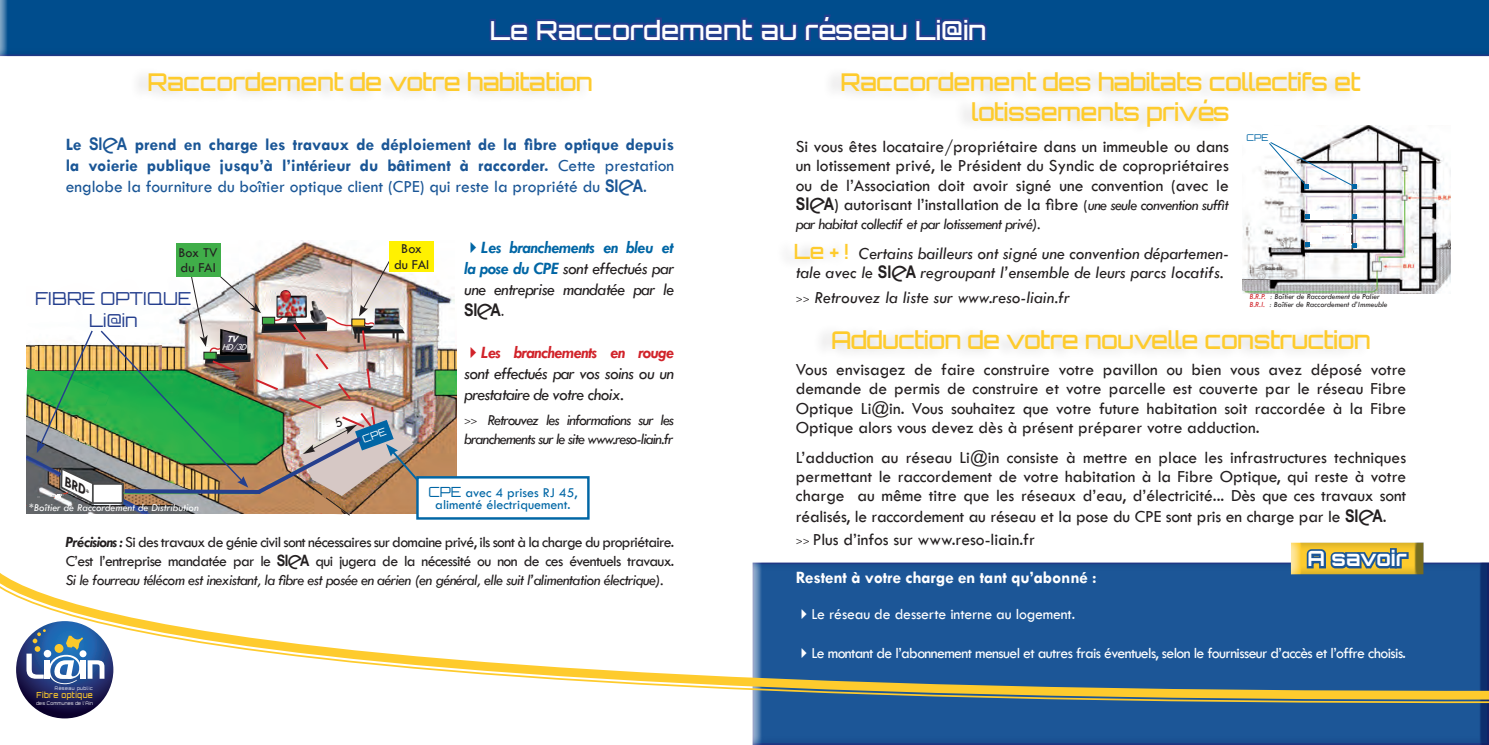
<style>
.page{position:relative;width:1489px;height:745px;background:#fff}
.page>*{position:absolute;margin:0;border:0;box-sizing:border-box;transform-origin:0 0}
.t1{font:500 26.25px "Orbitron";color:#fff}
.t2{font:500 24.5px "Orbitron";letter-spacing:-.02em;color:#fecb2d}
.t3{font:700 21px "Orbitron";color:#fff}
.t4{font:500 21px "Orbitron";color:#fecb2d}
.t5{font:300 18.03px "Orbitron";color:#253f8e}
.t6{font:17.5px/19.2px "Tw Cen";color:#231f20;text-align:justify}
.t7{font:italic 17.5px/21px "Tw Cen";color:#231f20;text-align:justify}
.t8{font:700 17.5px/21px "Tw Cen";color:#1a5696;text-align:justify}
.t9{font:700 17.5px "Tw Cen";letter-spacing:-.01em;color:#fff}
.t10{font:15.75px/19.2px "Tw Cen";letter-spacing:-.04em;color:#231f20;text-align:justify}
.t11{font:15.75px "Tw Cen";letter-spacing:-.04em;color:#fff}
.t12{font:italic 15.75px/19.2px "Tw Cen";letter-spacing:-.06em;color:#231f20}
.t13{font:italic 15.75px "Tw Cen";letter-spacing:-.04em;color:#231f20}
.t14{font:15.75px "Tw Cen";letter-spacing:-.01em;color:#fff}
.t15{font:14.17px/15.4px "Tw Cen";color:#231f20;text-align:center}
.t16{font:14px/12.2px "Tw Cen";color:#0166a5;text-align:center}
.t17{font:14px "Tw Cen";color:#231f20}
.t18{font:italic 700 14px "Tw Cen";color:#231f20}
.t19{font:italic 10.85px "Tw Cen";color:#fff}
.t20{font:italic 700 9.8px "Tw Cen";color:#fff}
.t21{font:italic 9.28px "Tw Cen";color:#fff}
.t22{font:300 9.28px "Orbitron";color:#0166a5}
.t23{font:500 8.4px "Orbitron";letter-spacing:.07em;color:#fdc92b;scale:.85 1}
.t24{font:italic 8.05px "Tw Cen";color:#231f20}
.t25{font:300 4.73px "Orbitron";letter-spacing:.07em;color:#fff;scale:.85 1}
.t26{font:300 4.73px "Orbitron";letter-spacing:.15em;color:#fff;scale:.85 1}
.s1{font-family:"SIEA";font-weight:400}
.s2{font-weight:400}
.s3{font-size:8.75px}
.s4{color:#0166a5}
.s5{font-weight:700;color:#0166a5}
.s6{font-family:"SIEA";font-style:normal}
.s7{color:#d1232a}
.s8{font-weight:700;color:#d1232a}
.s9{font-size:10.5px}
.s10{font-family:"Orbitron";font-weight:300}
.s11{font-weight:700;font-style:italic}
.s12{font-family:"SIEA"}
.s13{font-style:italic}
.s14{font-size:15.75px}
.s15{font-style:italic;font-size:15.75px}
.s16{font-style:italic;font-size:10.5px}
</style>
<div class="page">
<div style="left:742px;top:555px;width:20px;height:189px;background:#fff;opacity:.75"></div>
<div style="left:761px;top:555px;width:727px;height:189px;background:#1c5697"></div>
<div style="left:0;top:0;width:9px;height:57px;background:#fff;opacity:.75"></div>
<div style="left:7px;top:0;width:1481px;height:57px;background:#004d8d"></div>
<svg style="left:742px;top:555px;width:746px;height:2px"></svg>
<svg style="left:0;top:557px;width:1488px;height:148px"></svg>
<svg style="left:489px;top:14px;width:498px;height:28px"></svg>
<div style="left:130px;top:66px;width:461px;height:37px;background:#f8f8f8"></div>
<svg style="left:16px;top:620px;width:97px;height:98px;background:#232961"></svg>
<svg style="left:26px;top:628px;width:78px;height:55px"></svg>
<img style="left:220px;top:240px;width:236px;height:236px">
<div style="left:389px;top:241px;width:45px;height:30px;background:#fff101"></div>
<div style="left:176px;top:242px;width:44px;height:34px;background:#40ae49"></div>
<div style="left:416px;top:476px;width:173px;height:43px;border:2px solid #0166a5"></div>
<img style="left:1242px;top:125px;width:208px;height:168px">
<div style="left:1321px;top:226px;width:24px;height:8px;background:#fff"></div>
<div style="left:1309px;top:233px;width:12px;height:10px;background:#fff"></div>
<div style="left:1309px;top:211px;width:24px;height:9px;background:#fff"></div>
<div style="left:1343px;top:233px;width:8px;height:11px;background:#fff"></div>
<svg style="left:1304px;top:242px;width:5px;height:5px"></svg>
<svg style="left:1352px;top:214px;width:4px;height:4px"></svg>
<svg style="left:1304px;top:214px;width:5px;height:4px"></svg>
<svg style="left:1351px;top:234px;width:5px;height:13px"></svg>
<div style="left:1246px;top:134px;width:47px;height:14px;background:#fff"></div>
<div style="left:1258px;top:142px;width:26px;height:9px;background:#fff"></div>
<svg style="left:1268px;top:141px;width:88px;height:48px"></svg>
<div style="left:1289px;top:536px;width:12px;height:43px;background:#fff;opacity:.75"></div>
<div style="left:1299px;top:536px;width:134px;height:43px;background:#253f8e;opacity:.62"></div>
<div style="left:822px;top:65px;width:537px;height:72px;background:#fbfbfb"></div>
<div style="left:813px;top:323px;width:556px;height:37px;background:#f8f8f8"></div>
<img style="left:26px;top:258px;width:395px;height:258px">
<p class="t1" style="left:490px;top:14px;width:498px">Le Raccordement au réseau Li@in</p>
<p class="t2" style="left:147px;top:67px;width:447px">Raccordement de votre habitation</p>
<p class="t8" style="left:66px;top:133px;width:610px">Le <span class="s1">SIEA</span> prend en charge les travaux de déploiement de la fibre optique depuis la voierie publique jusqu’à l’intérieur du bâtiment à raccorder. <span class="s2">Cette prestation englobe la fourniture du boîtier optique client (CPE) qui reste la propriété du</span> <span class="s1">SIEA</span><span class="s2">.</span></p>
<p class="t17" style="left:179px;top:244px;width:41px">Box TV</p>
<p class="t15" style="left:180px;top:260px;width:37px">du FAI</p>
<p class="t5" style="left:35px;top:286px;width:158px">FIBRE OPTIQUE</p>
<p class="t5" style="left:89px;top:308px;width:50px">Li@in</p>
<p class="t20" style="left:227px;top:333px;width:16px">TV</p>
<p class="t21" style="left:222px;top:341px;width:30px">HD/3D</p>
<p class="t18" style="left:71px;top:473px;width:28px;rotate:25deg">BRD<span class="s3">*</span></p>
<p class="t19" style="left:29px;top:501px;width:171px">*Boîtier de Raccordement de Distribution</p>
<p class="t15" style="left:394px;top:241px;width:37px">Box du FAI</p>
<p class="t7" style="left:464px;top:237px;width:211px"><span class="s4">✔</span><span class="s5">Les branchements en bleu et la pose du CPE</span> sont effectués par une entreprise mandatée par le <span class="s6">SIEA.</span></p>
<p class="t7" style="left:464px;top:342px;width:211px"><span class="s7">✔</span><span class="s8">Les branchements en rouge </span>sont effectués par vos soins ou un prestataire de votre choix.</p>
<p class="t12" style="left:464px;top:409px;width:211px"><span class="s9">&gt;&gt;</span> Retrouvez les informations sur les branchements sur le site www.reso-liain.fr</p>
<p class="t16" style="left:428px;top:486px;width:151px"><span class="s10">CPE</span> avec 4 prises RJ 45, alimenté électriquement.</p>
<p class="t10" style="left:66px;top:531px;width:610px"><span class="s11">Précisions :</span> Si des travaux de génie civil sont nécessaires sur domaine privé, ils sont à la charge du propriétaire.<br>C’est l’entreprise mandatée par le <span class="s12">SIEA</span> qui jugera de la nécessité ou non de ces éventuels travaux.<br><span class="s13">Si le fourreau télécom est inexistant, la fibre est posée en aérien (en général, elle suit l’alimentation électrique).</span></p>
<p class="t26" style="left:55px;top:684px;width:46px">Réseau public</p>
<p class="t23" style="left:36px;top:689px;width:68px">Fibre optique</p>
<p class="t25" style="left:36px;top:700px;width:68px">des Communes de l'Ain</p>
<p class="t2" style="left:840px;top:67px;width:521px">Raccordement des habitats collectifs et</p>
<p class="t2" style="left:971px;top:96px;width:260px">lotissements privés</p>
<p class="t6" style="left:795px;top:137px;width:434px">Si vous êtes locataire/propriétaire dans un immeuble ou dans un lotissement privé, le Président du Syndic de copropriétaires ou de l’Association doit avoir signé une convention (avec le <span class="s12">SIEA</span>) autorisant l’installation de la fibre <span class="s14">(</span><span class="s15">une seule convention suffit</span></p>
<p class="t13" style="left:795px;top:214px;width:246px">par habitat collectif et par lotissement privé).</p>
<p class="t7" style="left:795px;top:243px;width:434px;line-height:19.2px;text-indent:63px">Certains bailleurs ont signé une convention départemen&shy;tale avec le <span class="s6">SIEA</span> regroupant l’ensemble de leurs parcs locatifs.</p>
<p class="t7" style="left:795px;top:286px;width:275px"><span class="s9">&gt;&gt;</span> Retrouvez la liste sur www.reso-liain.fr</p>
<p class="t4" style="left:794px;top:238px;width:56px">Le + !</p>
<p class="t22" style="left:1246px;top:132px;width:24px">CPE</p>
<p class="t24" style="left:1249px;top:292px;width:132px"><span class="s7">B.R.P.</span> : Boîtier de Raccordement de Palier</p>
<p class="t24" style="left:1249px;top:300px;width:139px"><span class="s7">B.R.I.</span> : Boîtier de Raccordement d’Immeuble</p>
<p class="t2" style="left:831px;top:324px;width:541px">Adduction de votre nouvelle construction</p>
<p class="t6" style="left:795px;top:359px;width:612px">Vous envisagez de faire construire votre pavillon ou bien vous avez déposé votre demande de permis de construire et votre parcelle est couverte par le réseau Fibre Optique Li@in. Vous souhaitez que votre future habitation soit raccordée à la Fibre Optique alors vous devez dès à présent préparer votre adduction.</p>
<p class="t6" style="left:795px;top:447px;width:612px">L’adduction au réseau Li@in consiste à mettre en place les infrastructures techniques permettant le raccordement de votre habitation à la Fibre Optique, qui reste à votre charge au même titre que les réseaux d’eau, d’électricité... Dès que ces travaux sont</p>
<p class="t6" style="left:795px;top:506px;width:592px">réalisés, le raccordement au réseau et la pose du CPE sont pris en charge par le <span class="s12">SIEA</span>.</p>
<p class="t6" style="left:795px;top:529px;width:240px"><span class="s16">&gt;&gt;</span> Plus d’infos sur www.reso-liain.fr</p>
<p class="t9" style="left:795px;top:566px;width:302px">Restent à votre charge en tant qu’abonné :</p>
<p class="t3" style="left:1307px;top:545px;width:101px">A savoir</p>
<p class="t14" style="left:795px;top:604px;width:281px">✔Le réseau de desserte interne au logement.</p>
<p class="t11" style="left:795px;top:643px;width:611px">✔Le montant de l’abonnement mensuel et autres frais éventuels, selon le fournisseur d’accès et l’offre choisis.</p>
</div>
